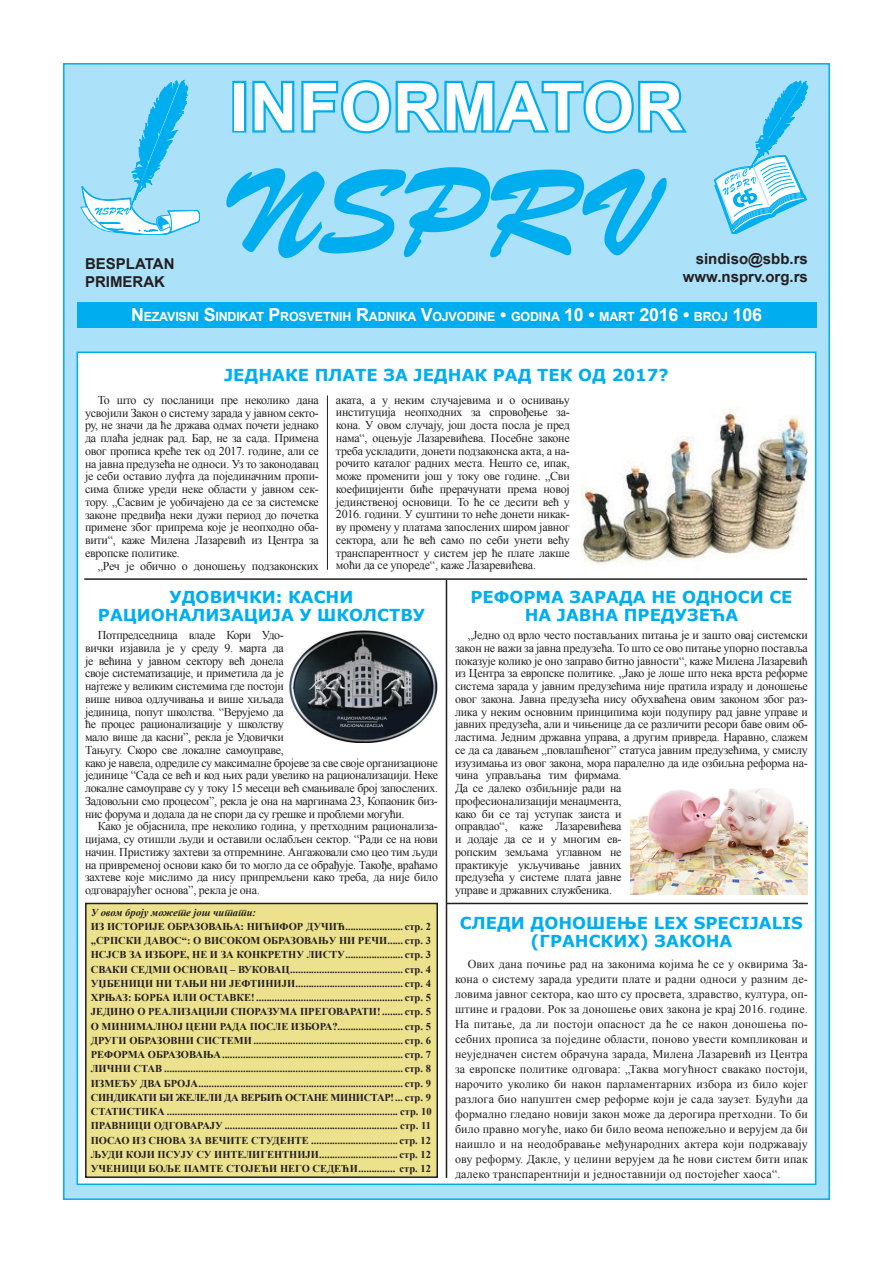
<style>
.page{position:relative;width:893px;height:1263px;background:#fff}
.page>*{position:absolute;margin:0;border:0;box-sizing:border-box;transform-origin:0 0}
.t1{font:700 66px "Arial";letter-spacing:.02em;color:#fff}
.t2{font:700 16.5px/18px "Verdana";color:#00aeef;text-align:center}
.t3{font:700 15px/18px "Arial";color:#231f20}
.t4{font:700 12.6px "Arial";letter-spacing:-.015em;color:#fff}
.t5{font:12px/12.8px "Times New Roman";letter-spacing:-.02em;color:#231f20;text-align:justify}
.t6{font:700 10.5px/14.2px "Times New Roman";color:#231f20;text-align:justify}
.t7{font:italic 700 10.5px "Times New Roman";color:#231f20}
.s1{font-size:18px}
</style>
<div class="page">
<div style="left:63px;top:63px;width:767px;height:1137px;background:#ace1fa;border:2px solid #00aeef"></div>
<div style="left:77px;top:351px;width:739px;height:834px;background:#fff;border:2px solid #00aeef"></div>
<svg style="left:81px;top:80px;width:119px;height:155px"></svg>
<div style="left:232px;top:81px;width:14px;height:52px;border:4px solid #00aeef"></div>
<svg style="left:250px;top:63px;width:441px;height:71px"></svg>
<div style="left:77px;top:302px;width:739px;height:25px;background:#00aeef"></div>
<svg style="left:713px;top:81px;width:95px;height:153px"></svg>
<svg style="left:226px;top:167px;width:441px;height:91px"></svg>
<div style="left:86px;top:903px;width:351px;height:274px;background:#ece18d"></div>
<div style="left:85px;top:903px;width:353px;height:275px;border:2px solid #231f20"></div>
<hr style="left:84px;top:578px;width:723px;height:2px;background:#231f20">
<hr style="left:327px;top:395px;width:1px;height:175px;background:#231f20">
<hr style="left:446px;top:903px;width:362px;height:1px;background:#231f20">
<hr style="left:446px;top:580px;width:1px;height:598px;background:#231f20">
<img style="left:581px;top:411px;width:227px;height:154px">
<img style="left:630px;top:788px;width:178px;height:106px">
<img style="left:289px;top:631px;width:149px;height:112px">
<h1 class="t1" style="left:230px;top:64px;width:455px">INFORMATOR</h1>
<p class="t3" style="left:85px;top:255px;width:91px">BESPLATAN<br>PRIMERAK</p>
<p class="t3" style="left:683px;top:251px;width:127px;text-align:right">sindiso@sbb.rs www.nsprv.org.rs</p>
<p class="t4" style="left:131px;top:308px;width:632px"><span class="s1">N</span>EZAVISNI <span class="s1">S</span>INDIKAT <span class="s1">P</span>ROSVETNIH <span class="s1">R</span>ADNIKA <span class="s1">V</span>OJVODINE <span class="s1">•</span> GODINA <span class="s1">10</span> <span class="s1">•</span> МАRT <span class="s1">2016</span> <span class="s1">•</span> BROJ <span class="s1">106</span></p>
<h2 class="t2" style="left:224px;top:365px;width:446px">ЈЕДНАКЕ ПЛАТЕ ЗА ЈЕДНАК РАД ТЕК ОД 2017?</h2>
<p class="t5" style="left:85px;top:393px;width:235px;text-indent:13px">То што су посланици пре неколико дана усвојили Закон о систему зарада у јавном секто&shy;ру, не значи да ће држава одмах почети једнако да плаћа једнак рад. Бар, не за сада. Примена овог прописа креће тек од 2017. године, али се на јавна предузећа не односи. Уз то законодавац је себи оставио луфта да појединачним пропи&shy;сима ближе уреди неке области у јавном сек&shy;тору. „Сасвим је уобичајено да се за системске законе предвиђа неки дужи период до почетка примене због припрема које је неопходно оба&shy;вити“, каже Милена Лазаревић из Центра за европске политике.</p>
<p class="t5" style="left:98px;top:559px;width:223px">„Реч је обично о доношењу подзаконских</p>
<p class="t5" style="left:336px;top:393px;width:235px">аката, а у неким случајевима и о оснивању институција неопходних за спровођење за&shy;кона. У овом случају, још доста посла је пред нама“, оцењује Лазаревићева. Посебне законе треба ускладити, донети подзаконска акта, а на&shy;рочито каталог радних места. Нешто се, ипак, може променити још у току ове године. „Сви коефицијенти биће прерачунати према новој јединственој основици. То ће се десити већ у 2016. години. У суштини то неће донети никак&shy;ву промену у платама запослених широм јавног сектора, али ће већ само по себи унети већу транспарентност у систем јер ће плате лакше моћи да се упореде“, каже Лазаревићева.</p>
<h2 class="t2" style="left:98px;top:587px;width:329px">УДОВИЧКИ: КАСНИ<br>РАЦИОНАЛИЗАЦИЈА У ШКОЛСТВУ</h2>
<p class="t5" style="left:85px;top:629px;width:354px;text-align:left;text-indent:13px">Потпредседница владе Кори Удо-<br>вички изјавила је у среду 9. марта да<br>је већина у јавном сектору већ донела<br>своје систематизације, и приметила да је<br>најтеже у великим системима где постоји<br>више нивоа одлучивања и више хиљада<br>јединица, попут школства. “Верујемо да<br>ће процес рационализације у школству<br>мало више да касни”, рекла је Удовички<br>Тањугу. Скоро све локалне самоуправе,<br>како је навела, одредиле су максималне бројеве за све своје организационе јединице “Сада се већ и код њих ради увелико на рационализацији. Неке локалне самоуправе су у току 15 месеци већ смањивале број запослених.<br>Задовољни смо процесом”, рекла је она на маргинама 23, Копаоник биз&shy;нис форума и додала да не спори да су грешке и проблеми могући.</p>
<p class="t5" style="left:85px;top:820px;width:354px;text-indent:13px">Како је објаснила, пре неколико година, у претходним рационализа&shy;цијама, су отишли људи и оставили ослабљен сектор. “Ради се на нови начин. Пристижу захтеви за отпремнине. Ангажовали смо цео тим људи на привременој основи како би то могло да се обрађује. Такође, враћамо захтеве које мислимо да нису припремљени како треба, да није било одговарајућег основа”, рекла је она.</p>
<p class="t7" style="left:91px;top:905px;width:167px">У овом броју можете још читати:</p>
<p class="t6" style="left:91px;top:919px;width:342px">ИЗ ИСТОРИЈЕ ОБРАЗОВАЊА: НИЋИФОР ДУЧИЋ...................... стр. 2 „СРПСКИ ДАВОС“: О ВИСОКОМ ОБРАЗОВАЊУ НИ РЕЧИ...... стр. 3<br>НСЈСВ ЗА ИЗБОРЕ, НЕ И ЗА КОНКРЕТНУ ЛИСТУ...................... стр. 3<br>СВАКИ СЕДМИ ОСНОВАЦ – ВУКОВАЦ........................................... стр. 4<br>УЏБЕНИЦИ НИ ТАЊИ НИ ЈЕФТИНИЈИ......................................... стр. 4<br>ХРЊАЗ: БОРБА ИЛИ ОСТАВКЕ!........................................................ стр. 5<br>ЈЕДИНО О РЕАЛИЗАЦИЈИ СПОРАЗУМА ПРЕГОВАРАТИ!........ стр. 5<br>О МИНИМАЛНОЈ ЦЕНИ РАДА ПОСЛЕ ИЗБОРА?......................... стр. 5<br>ДРУГИ ОБРАЗОВНИ СИСТЕМИ......................................................... стр. 6<br>РЕФОРМА ОБРАЗОВАЊА..................................................................... стр. 7<br>ЛИЧНИ СТАВ ........................................................................................... стр. 8<br>ИЗМЕЂУ ДВА БРОЈА.............................................................................. стр. 9<br>СИНДИКАТИ БИ ЖЕЛЕЛИ ДА ВЕРБИЋ ОСТАНЕ МИНИСТАР! ... стр. 9<br>СТАТИСТИКА ........................................................................................ стр. 10<br>ПРАВНИЦИ ОДГОВАРАЈУ .................................................................. стр. 11<br>ПОСАО ИЗ СНОВА ЗА ВЕЧИТЕ СТУДЕНТЕ ................................. стр. 12<br>ЉУДИ КОЈИ ПСУЈУ СУ ИНТЕЛИГЕНТНИЈИ.............................. стр. 12<br>УЧЕНИЦИ БОЉЕ ПАМТЕ СТОЈЕЋИ НЕГО СЕДЕЋИ.............. стр. 12</p>
<h2 class="t2" style="left:470px;top:587px;width:324px">РЕФОРМА ЗАРАДА НЕ ОДНОСИ СЕ<br>НА ЈАВНА ПРЕДУЗЕЋА</h2>
<p class="t5" style="left:455px;top:629px;width:354px;text-align:left;text-indent:13px">„Једно од врло често постављаних питања је и зашто овај системски закон не важи за јавна предузећа. То што се ово питање упорно поставља показује колико је оно заправо битно јавности“, каже Милена Лазаревић из Центра за европске политике. „Јако је лоше што нека врста реформе система зарада у јавним предузећима није пратила израду и доношење овог закона. Јавна предузећа нису обухваћена овим законом због раз&shy;лика у неким основним принципима који подупиру рад јавне управе и јавних предузећа, али и чињенице да се различити ресори баве овим об&shy;ластима. Једним државна управа, а другим привреда. Наравно, слажем се да са давањем „повлашћеног” статуса јавним предузећима, у смислу изузимања из овог закона, мора паралелно да иде озбиљна реформа на&shy;чина управљања тим фирмама.<br>Да се далеко озбиљније ради на<br>професионализацији менаџмента,<br>како би се тај уступак заиста и<br>оправдао“, каже Лазаревићева<br>и додаје да се и у многим ев-<br>ропским земљама углавном не<br>практикује укључивање јавних<br>предузећа у системе плата јавне<br>управе и државних службеника.</p>
<h2 class="t2" style="left:460px;top:913px;width:345px">СЛЕДИ ДОНОШЕЊЕ LEX SPECIJALIS (ГРАНСКИХ) ЗАКОНА</h2>
<p class="t5" style="left:455px;top:956px;width:354px;line-height:15px;text-indent:13px">Ових дана почиње рад на законима којима ће се у оквирима За&shy;кона о систему зарада уредити плате и радни односи у разним де&shy;ловима јавног сектора, као што су просвета, здравство, култура, оп&shy;штине и градови. Рок за доношење ових закона је крај 2016. године.<br>На питање, да ли постоји опасност да ће се након доношења по&shy;себних прописа за поједине области, поново увести компликован и неуједначен систем обрачуна зарада, Милена Лазаревић из Центра за европске политике одговара: „Таква могућност свакако постоји, нарочито уколико би након парламентарних избора из било којег разлога био напуштен смер реформе који је сада заузет. Будући да формално гледано новији закон може да дерогира претходни. То би било правно могуће, иако би било веома непожељно и верујем да би наишло и на неодобравање међународних актера који подржавају ову реформу. Дакле, у целини верујем да ће нови систем бити ипак далеко транспарентнији и једноставнији од постојећег хаоса“.</p>
</div>
